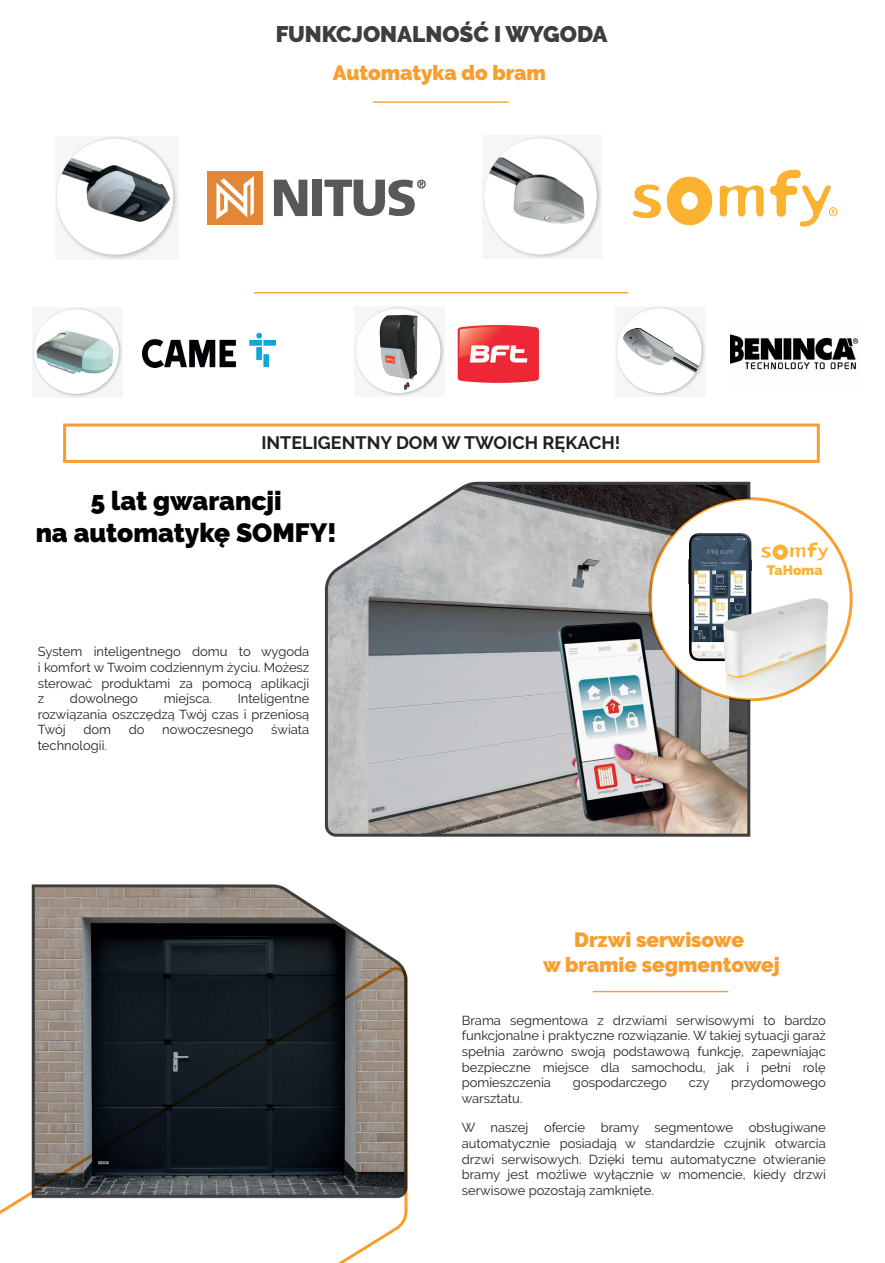
<style>
.page{position:relative;width:885px;height:1263px;background:#fff}
.page>*{position:absolute;margin:0;border:0;box-sizing:border-box;transform-origin:0 0}
.t1{font:900 26.4px/31.7px "Raleway";color:#000001;text-align:center}
.t2{font:900 22.5px "Raleway";color:#3e3e3f}
.t3{font:900 20.7px/24.8px "Raleway";color:#f89e2e;text-align:center}
.t4{font:700 18px "Raleway";color:#231f20}
.t5{font:900 13.8px "Raleway";color:#fcb232}
.t6{font:13.05px/15.6px "Raleway";color:#231f20;text-align:justify}
</style>
<div class="page">
<svg style="left:32px;top:885px;width:372px;height:82px"></svg>
<svg style="left:324px;top:481px;width:427px;height:356px;background:#a7a6a6"></svg>
<svg style="left:0;top:967px;width:407px;height:296px"></svg>
<svg style="left:274px;top:180px;width:33px;height:36px"></svg>
<div style="left:312px;top:180px;width:10px;height:36px;background:#57585a"></div>
<svg style="left:324px;top:180px;width:102px;height:36px"></svg>
<div style="left:207px;top:171px;width:55px;height:54px;background:#e18737"></div>
<svg style="left:216px;top:176px;width:38px;height:43px"></svg>
<svg style="left:55px;top:136px;width:123px;height:124px;fill:#f6f6f7"></svg>
<div style="left:57px;top:139px;width:116px;height:116px;background:#fff;border-radius:50%"></div>
<img style="left:57px;top:154px;width:116px;height:78px">
<hr style="left:373px;top:101px;width:135px;height:2px;background:#f89e2e">
<hr style="left:254px;top:292px;width:374px;height:1px;background:#f89e2e">
<hr style="left:592px;top:991px;width:136px;height:1px;background:#f89e2e">
<img style="left:457px;top:325px;width:83px;height:59px">
<svg style="left:354px;top:307px;width:90px;height:90px;fill:#f6f6f7"></svg>
<img style="left:356px;top:309px;width:84px;height:84px;border-radius:42px">
<svg style="left:615px;top:306px;width:90px;height:91px;fill:#f6f6f7"></svg>
<div style="left:617px;top:308px;width:84px;height:85px;background:#fff;border-radius:50%"></div>
<img style="left:617px;top:317px;width:83px;height:65px">
<img style="left:730px;top:334px;width:129px;height:36px">
<svg style="left:32px;top:307px;width:91px;height:91px;fill:#f6f6f7"></svg>
<div style="left:34px;top:309px;width:85px;height:85px;background:#fff;border-radius:50%"></div>
<img style="left:34px;top:324px;width:85px;height:58px">
<img style="left:143px;top:334px;width:132px;height:34px">
<div style="left:63px;top:424px;width:756px;height:39px;border:3px solid #f89e2e"></div>
<img style="left:652px;top:499px;width:199px;height:201px">
<svg style="left:483px;top:136px;width:118px;height:123px;fill:#f6f6f7"></svg>
<div style="left:484px;top:138px;width:112px;height:116px;background:#fff;border-radius:50%"></div>
<img style="left:484px;top:158px;width:112px;height:96px">
<img style="left:632px;top:169px;width:206px;height:58px">
<svg style="left:761px;top:542px;width:66px;height:18px"></svg>
<h2 class="t2" style="left:275px;top:21px;width:333px">FUNKCJONALNOŚĆ I WYGODA</h2>
<h3 class="t3" style="left:333px;top:60px;width:214px">Automatyka do bram</h3>
<h3 class="t4" style="left:261px;top:432px;width:360px">INTELIGENTNY DOM W TWOICH RĘKACH!</h3>
<h1 class="t1" style="left:36px;top:485px;width:302px">5 lat gwarancji<br>na automatykę SOMFY!</h1>
<p class="t6" style="left:38px;top:644px;width:273px">System inteligentnego domu to wygoda i komfort w Twoim codziennym życiu. Możesz sterować produktami za pomocą aplikacji z</p>
<p class="t6" style="left:38px;top:691px;width:273px;text-indent:200px">Inteligentne rozwiązania oszczędzą Twój czas i przeniosą Twój</p>
<p class="t6" style="left:70px;top:691px;width:70px">dowolnego</p>
<p class="t6" style="left:164px;top:691px;width:50px">miejsca.</p>
<p class="t6" style="left:83px;top:722px;width:29px">dom</p>
<p class="t6" style="left:129px;top:722px;width:17px">do</p>
<p class="t6" style="left:162px;top:722px;width:93px">nowoczesnego</p>
<p class="t6" style="left:271px;top:722px;width:40px">świata</p>
<p class="t6" style="left:38px;top:737px;width:71px">technologii.</p>
<p class="t5" style="left:766px;top:562px;width:57px">TaHoma</p>
<h3 class="t3" style="left:543px;top:927px;width:238px">Drzwi serwisowe<br>w bramie segmentowej</h3>
<p class="t6" style="left:462px;top:1012px;width:365px">Brama segmentowa z drzwiami serwisowymi to bardzo funkcjonalne i praktyczne rozwiązanie. W takiej sytuacji garaż spełnia zarówno swoją podstawową funkcję, zapewniając bezpieczne miejsce dla samochodu, jak i pełni rolę pomieszczenia</p>
<p class="t6" style="left:573px;top:1075px;width:95px">gospodarczego</p>
<p class="t6" style="left:688px;top:1075px;width:22px">czy</p>
<p class="t6" style="left:731px;top:1075px;width:96px">przydomowego</p>
<p class="t6" style="left:462px;top:1090px;width:62px">warsztatu.</p>
<p class="t6" style="left:462px;top:1120px;width:365px">W naszej ofercie bramy segmentowe obsługiwane automatycznie posiadają w standardzie czujnik otwarcia drzwi serwisowych. Dzięki temu automatyczne otwieranie bramy jest możliwe wyłącznie w momencie, kiedy drzwi serwisowe pozostają zamknięte.</p>
</div>
